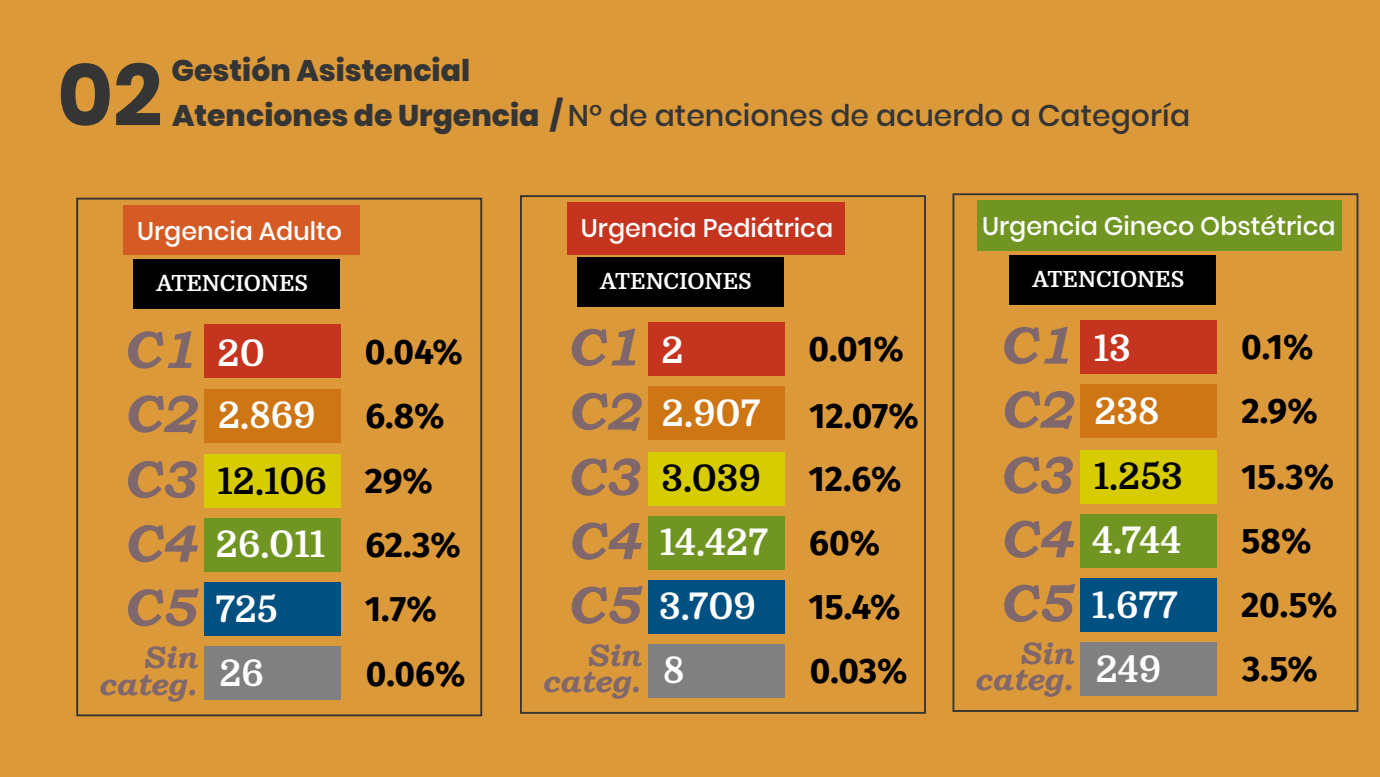
<style>
.page{position:relative;width:1380px;height:777px;background:#fff}
.page>*{position:absolute;margin:0;border:0;box-sizing:border-box;transform-origin:0 0}
.t1{font:700 87.06px "Poppins";color:#353535}
.t2{font:italic 700 53px "Bookman Old Style";color:#80676c}
.t3{font:700 36.81px/64px "Domine";color:#fff}
.t4{font:700 36.81px "Domine";color:#000}
.t5{font:700 35.31px "Fira Sans";color:#000}
.t6{font:italic 700 30.94px/26.5px "Bookman Old Style";color:#80676c;text-align:right}
.t7{font:800 29.81px/44.5px "Poppins";color:#353535}
.t8{font:500 25.38px "Poppins";color:#fff}
.t9{font:700 22.25px "Domine";color:#fff}
.s1{font-weight:500}
.s2{font-family:"Domine";font-style:normal;font-size:36.81px;color:#fff}
.s3{font-family:"Bookman Old Style";font-style:italic;font-size:53px;color:#80676c}
.s4{color:#000}
.s5{font-family:"Fira Sans";font-size:35.31px;color:#000}
</style>
<div class="page">
<div style="left:1px;top:0;width:1379px;height:776px;background:#db9939"></div>
<div style="left:133px;top:259px;width:207px;height:50px;background:#000"></div>
<div style="left:123px;top:205px;width:236px;height:49px;background:#d55a23"></div>
<div style="left:204px;top:324px;width:136px;height:54px;background:#c5341f"></div>
<div style="left:205px;top:388px;width:136px;height:54px;background:#ce7514"></div>
<div style="left:204px;top:454px;width:136px;height:53px;background:#d7cc00"></div>
<div style="left:205px;top:518px;width:136px;height:54px;background:#709523"></div>
<div style="left:204px;top:582px;width:136px;height:54px;background:#005081"></div>
<div style="left:205px;top:646px;width:136px;height:54px;background:#808080"></div>
<div style="left:76px;top:198px;width:406px;height:518px;border:2px solid #353535"></div>
<div style="left:577px;top:257px;width:207px;height:49px;background:#000"></div>
<div style="left:567px;top:202px;width:277px;height:52px;background:#c5341f"></div>
<div style="left:648px;top:322px;width:136px;height:53px;background:#c5341f"></div>
<div style="left:648px;top:386px;width:136px;height:53px;background:#ce7514"></div>
<div style="left:648px;top:451px;width:136px;height:54px;background:#d7cc00"></div>
<div style="left:648px;top:515px;width:136px;height:54px;background:#709523"></div>
<div style="left:648px;top:579px;width:136px;height:54px;background:#005081"></div>
<div style="left:648px;top:643px;width:136px;height:54px;background:#808080"></div>
<div style="left:520px;top:195px;width:406px;height:518px;border:2px solid #353535"></div>
<div style="left:1009px;top:255px;width:207px;height:49px;background:#000"></div>
<div style="left:977px;top:200px;width:365px;height:51px;background:#709523"></div>
<div style="left:1081px;top:320px;width:136px;height:54px;background:#c5341f"></div>
<div style="left:1081px;top:384px;width:136px;height:54px;background:#ce7514"></div>
<div style="left:1081px;top:449px;width:136px;height:54px;background:#d7cc00"></div>
<div style="left:1081px;top:513px;width:136px;height:54px;background:#709523"></div>
<div style="left:1081px;top:577px;width:136px;height:54px;background:#005081"></div>
<div style="left:1081px;top:641px;width:136px;height:54px;background:#808080"></div>
<div style="left:952px;top:193px;width:406px;height:518px;border:2px solid #353535"></div>
<h1 class="t1" style="left:57px;top:45px;width:107px">02</h1>
<p class="t7" style="left:172px;top:49px;width:1020px">Gestión Asistencial<br>Atenciones de Urgencia / <span class="s1">Nº de atenciones de acuerdo a Categoría</span></p>
<p class="t8" style="left:137px;top:216px;width:207px">Urgencia Adulto</p>
<p class="t9" style="left:156px;top:271px;width:153px">ATENCIONES</p>
<h2 class="t2" style="left:123px;top:311px;width:144px">C1 <span class="s2">20</span></h2>
<p class="t5" style="left:365px;top:321px;width:100px">0.04%</p>
<p class="t3" style="left:123px;top:384px;width:194px"><span class="s3">C2</span> 2.869</p>
<p class="t5" style="left:365px;top:385px;width:81px">6.8%</p>
<p class="t3" style="left:123px;top:449px;width:340px"><span class="s3">C3</span> <span class="s4">12.106</span> <span class="s5">29%<br></span><span class="s3">C4</span> 26.011 <span class="s5">62.3%<br></span><span class="s3">C5</span> 725</p>
<p class="t5" style="left:365px;top:579px;width:74px">1.7%</p>
<p class="t6" style="left:98px;top:643px;width:100px">Sin categ.</p>
<p class="t3" style="left:220px;top:641px;width:46px">26</p>
<p class="t5" style="left:366px;top:643px;width:101px">0.06%</p>
<p class="t8" style="left:581px;top:213px;width:254px">Urgencia Pediátrica</p>
<p class="t9" style="left:600px;top:268px;width:153px">ATENCIONES</p>
<h2 class="t2" style="left:566px;top:308px;width:119px">C1 <span class="s2">2</span></h2>
<p class="t5" style="left:809px;top:319px;width:97px">0.01%</p>
<p class="t3" style="left:567px;top:381px;width:195px"><span class="s3">C2</span> 2.907</p>
<p class="t5" style="left:809px;top:385px;width:111px">12.07%</p>
<p class="t4" style="left:566px;top:458px;width:196px"><span class="s3">C3</span> 3.039</p>
<p class="t5" style="left:809px;top:448px;width:95px">12.6%</p>
<p class="t3" style="left:566px;top:510px;width:315px;line-height:64.8px"><span class="s3">C4</span> 14.427 <span class="s5">60%<br></span><span class="s3">C5</span> 3.709</p>
<p class="t5" style="left:809px;top:576px;width:93px">15.4%</p>
<p class="t6" style="left:542px;top:641px;width:100px">Sin categ.</p>
<p class="t3" style="left:663px;top:639px;width:23px">8</p>
<p class="t5" style="left:810px;top:640px;width:99px">0.03%</p>
<p class="t8" style="left:982px;top:211px;width:355px">Urgencia Gineco Obstétrica</p>
<p class="t9" style="left:1033px;top:266px;width:153px">ATENCIONES</p>
<h2 class="t2" style="left:999px;top:306px;width:134px">C1 <span class="s2">13</span></h2>
<p class="t5" style="left:1241px;top:317px;width:74px">0.1%</p>
<p class="t3" style="left:999px;top:379px;width:162px"><span class="s3">C2</span> 238</p>
<p class="t5" style="left:1242px;top:381px;width:78px">2.9%</p>
<p class="t4" style="left:999px;top:456px;width:185px"><span class="s3">C3</span> 1.253</p>
<p class="t5" style="left:1241px;top:446px;width:95px">15.3%</p>
<p class="t3" style="left:999px;top:508px;width:184px"><span class="s3">C4</span> 4.744</p>
<p class="t5" style="left:1242px;top:510px;width:71px">58%</p>
<p class="t3" style="left:999px;top:573px;width:180px"><span class="s3">C5</span> 1.677</p>
<p class="t5" style="left:1241px;top:574px;width:98px">20.5%</p>
<p class="t3" style="left:1096px;top:637px;width:67px">249</p>
<p class="t5" style="left:1242px;top:638px;width:77px">3.5%</p>
<p class="t6" style="left:974px;top:639px;width:100px">Sin categ.</p>
</div>
